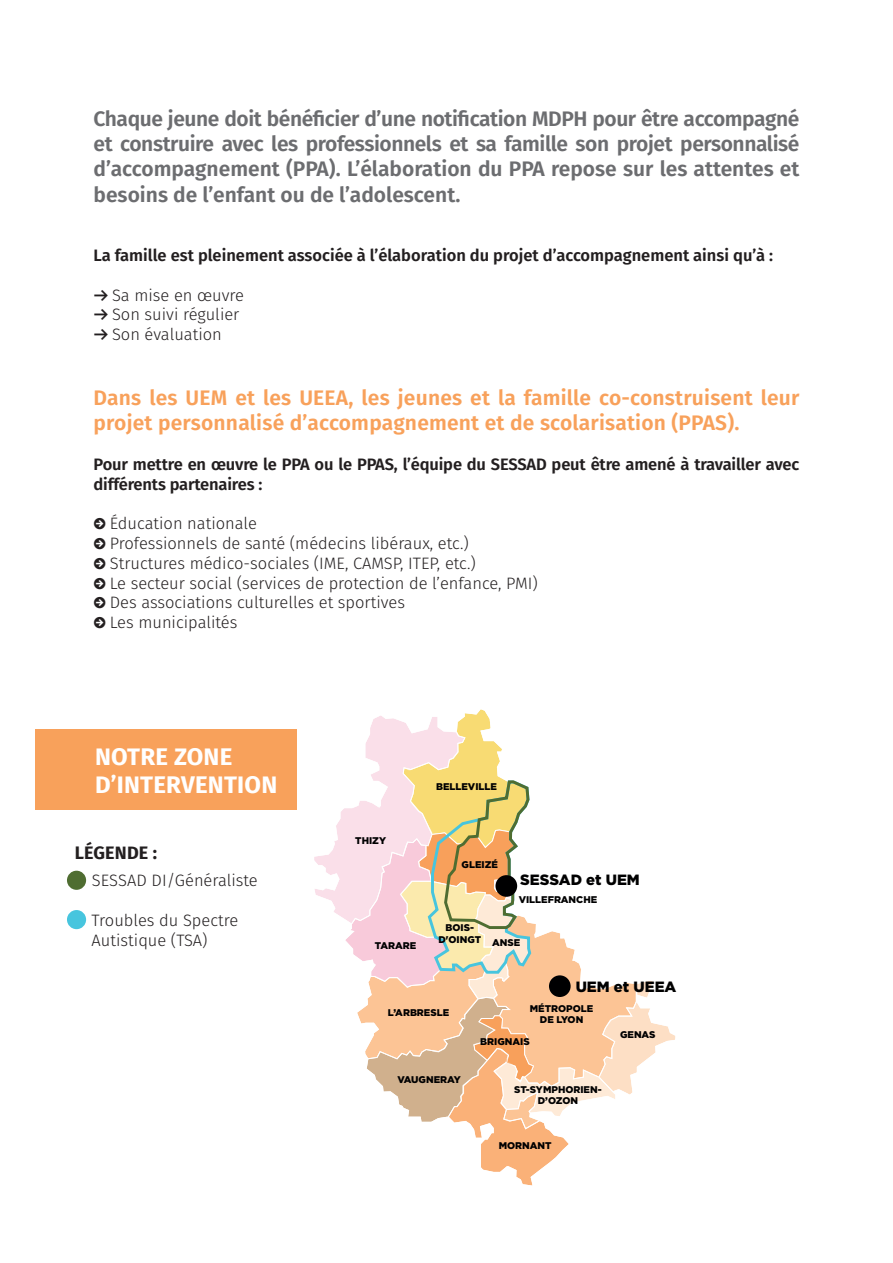
<style>
.page{position:relative;width:893px;height:1263px;background:#fff}
.page>*{position:absolute;margin:0;border:0;box-sizing:border-box;transform-origin:0 0}
.t1{font:700 24px/28.8px "Fira Sans";letter-spacing:.01em;color:#fff}
.t2{font:600 21px/25.2px "Fira Sans";color:#6c6d70;text-align:justify}
.t3{font:600 21px/25.2px "Fira Sans";letter-spacing:.01em;color:#f8a15b}
.t4{font:700 18px "Fira Sans";letter-spacing:.01em;color:#231f20}
.t5{font:300 16.5px/19.8px "Fira Sans";color:#231f20}
.t6{font:600 16.5px/19.8px "Fira Sans";letter-spacing:-.01em;color:#231f20}
.t7{font:900 14.85px "Gotham";color:#000001}
.t8{font:900 9.75px/11.7px "Gotham";color:#000001;text-align:center}
.s1{font-family:"Klavika Arrows";font-weight:700}
</style>
<div class="page">
<svg style="left:314px;top:709px;width:362px;height:477px"></svg>
<div style="left:549px;top:975px;width:22px;height:22px;background:#000001;border-radius:50%"></div>
<div style="left:496px;top:875px;width:21px;height:22px;background:#000001;border-radius:50%"></div>
<div style="left:35px;top:729px;width:262px;height:81px;background:#f8a15b"></div>
<div style="left:67px;top:871px;width:19px;height:19px;background:#4f6d31;border-radius:50%"></div>
<div style="left:67px;top:910px;width:19px;height:19px;background:#47c5de;border-radius:50%"></div>
<p class="t2" style="left:94px;top:105px;width:707px">Chaque jeune doit bénéficier d’une notification MDPH pour être accompagné et construire avec les professionnels et sa famille son projet personnalisé d’accompagnement (PPA). L’élaboration du PPA repose sur les attentes et besoins de l’enfant ou de l’adolescent.</p>
<p class="t6" style="left:94px;top:244px;width:681px">La famille est pleinement associée à l’élaboration du projet d’accompagnement ainsi qu’à :</p>
<p class="t5" style="left:94px;top:285px;width:152px"><span class="s1">B</span> Sa mise en œuvre<br><span class="s1">B</span> Son suivi régulier<br><span class="s1">B</span> Son évaluation</p>
<p class="t3" style="left:94px;top:384px;width:707px">Dans les UEM et les UEEA, les jeunes et la famille co-construisent leur projet personnalisé d’accompagnement et de scolarisation (PPAS).</p>
<p class="t6" style="left:94px;top:453px;width:707px">Pour mettre en œuvre le PPA ou le PPAS, l’équipe du SESSAD peut être amené à travailler avec différents partenaires :</p>
<p class="t5" style="left:94px;top:513px;width:446px"><span class="s1">R</span> Éducation nationale<br><span class="s1">R</span> Professionnels de santé (médecins libéraux, etc.)<br><span class="s1">R</span> Structures médico-sociales (IME, CAMSP, ITEP, etc.)<br><span class="s1">R</span> Le secteur social (services de protection de l’enfance, PMI)<br><span class="s1">R</span> Des associations culturelles et sportives<br><span class="s1">R</span> Les municipalités</p>
<h1 class="t1" style="left:95px;top:740px;width:184px">NOTRE ZONE<br>D’INTERVENTION</h1>
<p class="t4" style="left:75px;top:837px;width:84px">LÉGENDE :</p>
<p class="t5" style="left:92px;top:870px;width:168px">SESSAD DI/Généraliste</p>
<p class="t5" style="left:92px;top:910px;width:148px">Troubles du Spectre<br>Autistique (TSA)</p>
<p class="t8" style="left:355px;top:834px;width:32px">THIZY</p>
<p class="t8" style="left:375px;top:939px;width:43px">TARARE</p>
<p class="t8" style="left:436px;top:781px;width:62px">BELLEVILLE</p>
<p class="t8" style="left:462px;top:859px;width:38px">GLEIZÉ</p>
<p class="t7" style="left:520px;top:869px;width:121px">SESSAD et UEM</p>
<p class="t8" style="left:519px;top:893px;width:80px">VILLEFRANCHE</p>
<p class="t8" style="left:438px;top:922px;width:44px">BOIS-<br>D'OINGT</p>
<p class="t8" style="left:492px;top:937px;width:30px">ANSE</p>
<p class="t7" style="left:576px;top:976px;width:102px">UEM et UEEA</p>
<p class="t8" style="left:388px;top:1006px;width:63px">L’ARBRESLE</p>
<p class="t8" style="left:397px;top:1074px;width:65px">VAUGNERAY</p>
<p class="t8" style="left:530px;top:1002px;width:65px">MÉTROPOLE<br>DE LYON</p>
<p class="t8" style="left:480px;top:1036px;width:51px">BRIGNAIS</p>
<p class="t8" style="left:514px;top:1083px;width:89px">ST-SYMPHORIEN-<br>D’OZON</p>
<p class="t8" style="left:499px;top:1140px;width:54px">MORNANT</p>
<p class="t8" style="left:620px;top:1028px;width:37px">GENAS</p>
</div>
